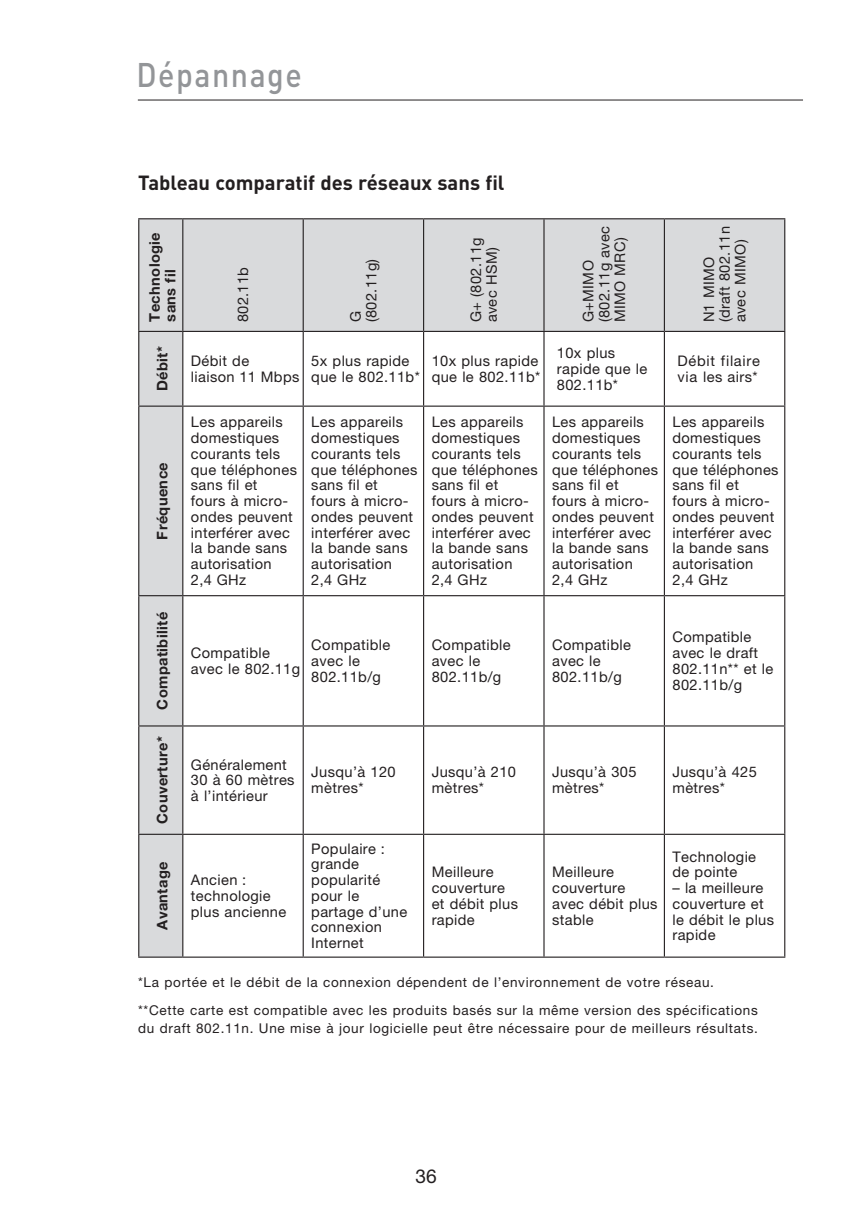
<style>
.page{position:relative;width:852px;height:1216px;background:#fff}
.page>*{position:absolute;margin:0;border:0;box-sizing:border-box;transform-origin:0 0}
.t1{font:500 33.75px "DIN";letter-spacing:.05em;color:#939598;scale:.9 1}
.t2{font:700 20.25px "DIN";color:#231f20}
.t3{font:19.12px "Helvetica Neue LT Pro";color:#231f20}
.t4{font:14.62px/15.8px "Helvetica Neue LT Pro";letter-spacing:.025em;color:#231f20}
.t5{font:700 14.62px/15.8px "Helvetica Neue LT Pro";letter-spacing:.025em;color:#231f20}
.t6{font:14.62px/15.8px "Helvetica Neue LT Pro";letter-spacing:.05em;color:#231f20}
.t7{font:13.5px/28.1px "Helvetica Neue LT Pro";letter-spacing:.05em;color:#231f20}
</style>
<div class="page">
<hr style="left:138px;top:100px;width:664px;height:1px;background:#231f20">
<svg style="left:139px;top:219px;width:644px;height:737px"></svg>
<hr style="left:138px;top:218px;width:45px;height:1px;background:#231f20">
<hr style="left:138px;top:219px;width:1px;height:112px;background:#231f20">
<hr style="left:183px;top:218px;width:120px;height:1px;background:#231f20">
<hr style="left:182px;top:219px;width:1px;height:112px;background:#231f20">
<hr style="left:303px;top:218px;width:120px;height:1px;background:#231f20">
<hr style="left:302px;top:219px;width:1px;height:112px;background:#231f20">
<hr style="left:423px;top:218px;width:120px;height:1px;background:#231f20">
<hr style="left:423px;top:219px;width:1px;height:112px;background:#231f20">
<hr style="left:543px;top:218px;width:121px;height:1px;background:#231f20">
<hr style="left:543px;top:219px;width:1px;height:112px;background:#231f20">
<hr style="left:664px;top:218px;width:120px;height:1px;background:#231f20">
<hr style="left:663px;top:219px;width:1px;height:112px;background:#231f20">
<hr style="left:783px;top:219px;width:1px;height:112px;background:#231f20">
<hr style="left:138px;top:331px;width:45px;height:1px;background:#231f20">
<hr style="left:138px;top:332px;width:1px;height:73px;background:#231f20">
<hr style="left:183px;top:331px;width:120px;height:1px;background:#231f20">
<hr style="left:182px;top:332px;width:1px;height:73px;background:#231f20">
<hr style="left:303px;top:331px;width:120px;height:1px;background:#231f20">
<hr style="left:302px;top:332px;width:1px;height:73px;background:#231f20">
<hr style="left:423px;top:331px;width:120px;height:1px;background:#231f20">
<hr style="left:423px;top:332px;width:1px;height:73px;background:#231f20">
<hr style="left:543px;top:331px;width:121px;height:1px;background:#231f20">
<hr style="left:543px;top:332px;width:1px;height:73px;background:#231f20">
<hr style="left:664px;top:331px;width:120px;height:1px;background:#231f20">
<hr style="left:663px;top:332px;width:1px;height:73px;background:#231f20">
<hr style="left:783px;top:332px;width:1px;height:73px;background:#231f20">
<hr style="left:138px;top:405px;width:45px;height:1px;background:#231f20">
<hr style="left:138px;top:406px;width:1px;height:189px;background:#231f20">
<hr style="left:183px;top:405px;width:120px;height:1px;background:#231f20">
<hr style="left:182px;top:406px;width:1px;height:189px;background:#231f20">
<hr style="left:303px;top:405px;width:120px;height:1px;background:#231f20">
<hr style="left:302px;top:406px;width:1px;height:189px;background:#231f20">
<hr style="left:423px;top:405px;width:120px;height:1px;background:#231f20">
<hr style="left:423px;top:406px;width:1px;height:189px;background:#231f20">
<hr style="left:543px;top:405px;width:121px;height:1px;background:#231f20">
<hr style="left:543px;top:406px;width:1px;height:189px;background:#231f20">
<hr style="left:664px;top:405px;width:120px;height:1px;background:#231f20">
<hr style="left:663px;top:406px;width:1px;height:189px;background:#231f20">
<hr style="left:783px;top:406px;width:1px;height:189px;background:#231f20">
<hr style="left:138px;top:595px;width:45px;height:1px;background:#231f20">
<hr style="left:138px;top:596px;width:1px;height:129px;background:#231f20">
<hr style="left:183px;top:595px;width:120px;height:1px;background:#231f20">
<hr style="left:182px;top:596px;width:1px;height:129px;background:#231f20">
<hr style="left:303px;top:595px;width:120px;height:1px;background:#231f20">
<hr style="left:302px;top:596px;width:1px;height:129px;background:#231f20">
<hr style="left:423px;top:595px;width:120px;height:1px;background:#231f20">
<hr style="left:423px;top:596px;width:1px;height:129px;background:#231f20">
<hr style="left:543px;top:595px;width:121px;height:1px;background:#231f20">
<hr style="left:543px;top:596px;width:1px;height:129px;background:#231f20">
<hr style="left:664px;top:595px;width:120px;height:1px;background:#231f20">
<hr style="left:663px;top:596px;width:1px;height:129px;background:#231f20">
<hr style="left:783px;top:596px;width:1px;height:129px;background:#231f20">
<hr style="left:138px;top:725px;width:45px;height:1px;background:#231f20">
<hr style="left:138px;top:726px;width:1px;height:107px;background:#231f20">
<hr style="left:183px;top:725px;width:120px;height:1px;background:#231f20">
<hr style="left:182px;top:726px;width:1px;height:107px;background:#231f20">
<hr style="left:303px;top:725px;width:120px;height:1px;background:#231f20">
<hr style="left:302px;top:726px;width:1px;height:107px;background:#231f20">
<hr style="left:423px;top:725px;width:120px;height:1px;background:#231f20">
<hr style="left:423px;top:726px;width:1px;height:107px;background:#231f20">
<hr style="left:543px;top:725px;width:121px;height:1px;background:#231f20">
<hr style="left:543px;top:726px;width:1px;height:107px;background:#231f20">
<hr style="left:664px;top:725px;width:120px;height:1px;background:#231f20">
<hr style="left:663px;top:726px;width:1px;height:107px;background:#231f20">
<hr style="left:783px;top:726px;width:1px;height:107px;background:#231f20">
<hr style="left:138px;top:833px;width:45px;height:1px;background:#231f20">
<hr style="left:138px;top:834px;width:1px;height:122px;background:#231f20">
<hr style="left:183px;top:833px;width:120px;height:1px;background:#231f20">
<hr style="left:182px;top:834px;width:1px;height:122px;background:#231f20">
<hr style="left:303px;top:833px;width:120px;height:1px;background:#231f20">
<hr style="left:302px;top:834px;width:1px;height:122px;background:#231f20">
<hr style="left:423px;top:833px;width:120px;height:1px;background:#231f20">
<hr style="left:423px;top:834px;width:1px;height:122px;background:#231f20">
<hr style="left:543px;top:833px;width:121px;height:1px;background:#231f20">
<hr style="left:543px;top:834px;width:1px;height:122px;background:#231f20">
<hr style="left:664px;top:833px;width:120px;height:1px;background:#231f20">
<hr style="left:663px;top:834px;width:1px;height:122px;background:#231f20">
<hr style="left:783px;top:834px;width:1px;height:122px;background:#231f20">
<hr style="left:138px;top:956px;width:45px;height:1px;background:#231f20">
<hr style="left:183px;top:956px;width:120px;height:1px;background:#231f20">
<hr style="left:303px;top:956px;width:120px;height:1px;background:#231f20">
<hr style="left:423px;top:956px;width:120px;height:1px;background:#231f20">
<hr style="left:543px;top:956px;width:121px;height:1px;background:#231f20">
<hr style="left:664px;top:956px;width:120px;height:1px;background:#231f20">
<h1 class="t1" style="left:136px;top:53px;width:185px">Dépannage</h1>
<h2 class="t2" style="left:138px;top:169px;width:367px">Tableau comparatif des réseaux sans fil</h2>
<p class="t5" style="left:146px;top:321px;width:91px;rotate:-90deg">Technologie sans fil</p>
<p class="t4" style="left:467px;top:322px;width:86px;rotate:-90deg">G+ (802.11g avec HSM)</p>
<p class="t4" style="left:235px;top:322px;width:57px;rotate:-90deg">802.11b</p>
<p class="t4" style="left:347px;top:322px;width:65px;rotate:-90deg">G (802.11g)</p>
<p class="t4" style="left:580px;top:322px;width:98px;rotate:-90deg">G+MIMO (802.11g avec<br>MIMO MRC)</p>
<p class="t4" style="left:700px;top:322px;width:98px;rotate:-90deg">N1 MIMO (draft 802.11n avec MIMO)</p>
<p class="t5" style="left:154px;top:391px;width:46px;rotate:-90deg">Débit*</p>
<p class="t4" style="left:191px;top:353px;width:110px">Débit de<br>liaison 11 Mbps</p>
<p class="t4" style="left:311px;top:353px;width:110px">5x plus rapide que le 802.11b*</p>
<p class="t4" style="left:431px;top:353px;width:110px">10x plus rapide que le 802.11b*</p>
<p class="t4" style="left:556px;top:345px;width:92px">10x plus rapide que le<br>802.11b*</p>
<p class="t6" style="left:677px;top:353px;width:84px">Débit filaire via les airs*</p>
<p class="t5" style="left:154px;top:539px;width:79px;rotate:-90deg">Fréquence</p>
<p class="t5" style="left:154px;top:709px;width:99px;rotate:-90deg">Compatibilité</p>
<p class="t5" style="left:154px;top:823px;width:89px;rotate:-90deg">Couverture*</p>
<p class="t4" style="left:191px;top:414px;width:107px">Les appareils domestiques courants tels que téléphones sans fil et<br>fours à micro&shy;ondes peuvent interférer avec la bande sans autorisation<br>2,4 GHz</p>
<p class="t4" style="left:311px;top:414px;width:107px">Les appareils domestiques courants tels que téléphones sans fil et<br>fours à micro&shy;ondes peuvent interférer avec la bande sans autorisation<br>2,4 GHz</p>
<p class="t4" style="left:431px;top:414px;width:107px">Les appareils domestiques courants tels que téléphones sans fil et<br>fours à micro&shy;ondes peuvent interférer avec la bande sans autorisation<br>2,4 GHz</p>
<p class="t4" style="left:551px;top:414px;width:107px">Les appareils domestiques courants tels que téléphones sans fil et<br>fours à micro&shy;ondes peuvent interférer avec la bande sans autorisation<br>2,4 GHz</p>
<p class="t4" style="left:672px;top:414px;width:107px">Les appareils domestiques courants tels que téléphones sans fil et<br>fours à micro&shy;ondes peuvent interférer avec la bande sans autorisation<br>2,4 GHz</p>
<p class="t4" style="left:191px;top:644px;width:111px">Compatible avec le 802.11g</p>
<p class="t4" style="left:311px;top:636px;width:80px">Compatible avec le<br>802.11b/g</p>
<p class="t4" style="left:431px;top:636px;width:80px">Compatible avec le<br>802.11b/g</p>
<p class="t4" style="left:551px;top:636px;width:80px">Compatible avec le<br>802.11b/g</p>
<p class="t4" style="left:672px;top:629px;width:102px">Compatible avec le draft<br>802.11n** et le<br>802.11b/g</p>
<p class="t4" style="left:191px;top:756px;width:105px">Généralement<br>30 à 60 mètres à l’intérieur</p>
<p class="t4" style="left:311px;top:764px;width:86px">Jusqu’à 120 mètres*</p>
<p class="t4" style="left:431px;top:764px;width:86px">Jusqu’à 210 mètres*</p>
<p class="t4" style="left:551px;top:764px;width:86px">Jusqu’à 305 mètres*</p>
<p class="t4" style="left:672px;top:764px;width:86px">Jusqu’à 425 mètres*</p>
<p class="t4" style="left:311px;top:840px;width:97px">Populaire : grande popularité pour le partage d’une connexion<br>Internet</p>
<p class="t4" style="left:672px;top:848px;width:85px">Technologie de pointe</p>
<p class="t4" style="left:672px;top:879px;width:103px">– la meilleure couverture et le débit le plus rapide</p>
<p class="t7" style="left:138px;top:967px;width:621px">*La portée et le débit de la connexion dépendent de l’environnement de votre réseau. **Cette carte est compatible avec les produits basés sur la même version des spécifications</p>
<p class="t7" style="left:138px;top:1013px;width:620px">du draft 802.11n. Une mise à jour logicielle peut être nécessaire pour de meilleurs résultats.</p>
<p class="t5" style="left:154px;top:929px;width:70px;rotate:-90deg">Avantage</p>
<p class="t4" style="left:431px;top:863px;width:88px">Meilleure couverture et débit plus rapide</p>
<p class="t4" style="left:551px;top:863px;width:107px">Meilleure couverture avec débit plus stable</p>
<p class="t4" style="left:191px;top:871px;width:97px">Ancien : technologie plus ancienne</p>
<h3 class="t3" style="left:415px;top:1164px;width:23px">36</h3>
</div>
